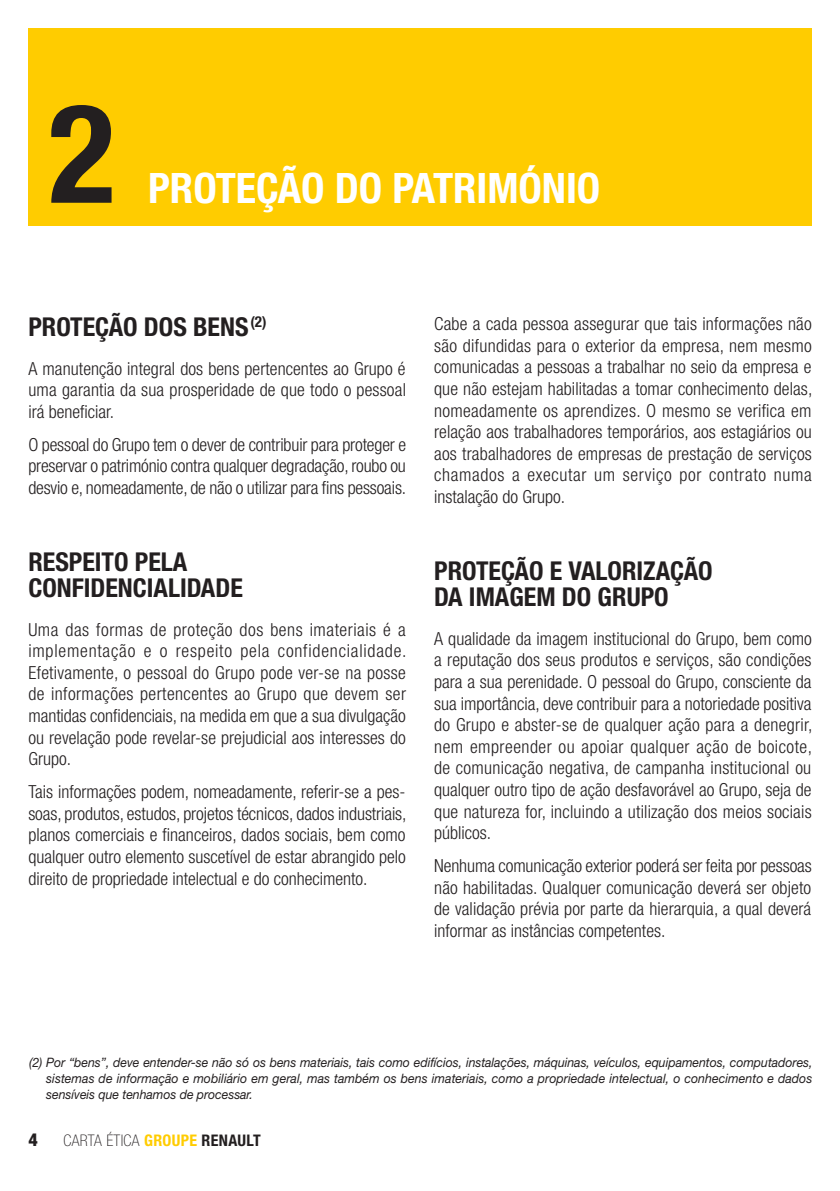
<style>
.page{position:relative;width:840px;height:1191px;background:#fff}
.page>*{position:absolute;margin:0;border:0;box-sizing:border-box;transform-origin:0 0}
.t1{font:700 condensed 138px "Helvetica Neue LT Std";color:#231f20}
.t2{font:700 condensed 42px "Helvetica Neue LT Std";color:#fff}
.t3{font:700 condensed 26px/26px "Helvetica Neue LT Std";color:#231f20}
.t4{font:300 condensed 18px/21.6px "Helvetica Neue LT Std";color:#231f20;text-align:justify}
.t5{font:800 condensed 18px "Helvetica Neue LT Std";color:#231f20}
.t6{font:100 condensed 16px "Helvetica Neue LT Std";letter-spacing:.02em;color:#231f20}
.t7{font:italic 13px/16px "Helvetica Neue LT Std";letter-spacing:-.005em;color:#231f20;text-align:justify;scale:.95 1}
.s1{font-weight:700;color:#fc0}
.s2{font-weight:700}
</style>
<div class="page">
<div style="left:28px;top:28px;width:783px;height:197px;background:#fc0"></div>
<h1 class="t1" style="left:49px;top:70px;width:68px">2</h1>
<h2 class="t2" style="left:148px;top:162px;width:453px">PROTEÇÃO DO PATRIMÓNIO</h2>
<h3 class="t3" style="left:28px;top:313px;width:239px">PROTEÇÃO DOS BENS<sup>(2)</sup></h3>
<p class="t4" style="left:28px;top:357px;width:379px">A manutenção integral dos bens pertencentes ao Grupo é uma garantia da sua prosperidade de que todo o pessoal irá beneficiar.</p>
<p class="t4" style="left:28px;top:433px;width:379px">O pessoal do Grupo tem o dever de contribuir para proteger e preservar o património contra qualquer degradação, roubo ou desvio e, nomeadamente, de não o utilizar para fins pessoais.</p>
<h3 class="t3" style="left:28px;top:548px;width:216px">RESPEITO PELA<br>CONFIDENCIALIDADE</h3>
<p class="t4" style="left:28px;top:618px;width:379px">Uma das formas de proteção dos bens imateriais é a implementação e o respeito pela confidencialidade.<br>Efetivamente, o pessoal do Grupo pode ver-se na posse de informações pertencentes ao Grupo que devem ser mantidas confidenciais, na medida em que a sua divulgação ou revelação pode revelar-se prejudicial aos interesses do Grupo.</p>
<p class="t4" style="left:28px;top:781px;width:379px">Tais informações podem, nomeadamente, referir-se a pes&shy;soas, produtos, estudos, projetos técnicos, dados industriais, planos comerciais e financeiros, dados sociais, bem como qualquer outro elemento suscetível de estar abrangido pelo direito de propriedade intelectual e do conhecimento.</p>
<p class="t4" style="left:434px;top:313px;width:379px">Cabe a cada pessoa assegurar que tais informações não são difundidas para o exterior da empresa, nem mesmo comunicadas a pessoas a trabalhar no seio da empresa e que não estejam habilitadas a tomar conhecimento delas, nomeadamente os aprendizes. O mesmo se verifica em relação aos trabalhadores temporários, aos estagiários ou aos trabalhadores de empresas de prestação de serviços chamados a executar um serviço por contrato numa instalação do Grupo.</p>
<h3 class="t3" style="left:434px;top:557px;width:280px">PROTEÇÃO E VALORIZAÇÃO<br>DA IMAGEM DO GRUPO</h3>
<p class="t4" style="left:434px;top:627px;width:379px">A qualidade da imagem institucional do Grupo, bem como a reputação dos seus produtos e serviços, são condições para a sua perenidade. O pessoal do Grupo, consciente da sua importância, deve contribuir para a notoriedade positiva do Grupo e abster-se de qualquer ação para a denegrir, nem empreender ou apoiar qualquer ação de boicote, de comunicação negativa, de campanha institucional ou qualquer outro tipo de ação desfavorável ao Grupo, seja de que natureza for, incluindo a utilização dos meios sociais públicos.</p>
<p class="t4" style="left:434px;top:855px;width:379px">Nenhuma comunicação exterior poderá ser feita por pessoas não habilitadas. Qualquer comunicação deverá ser objeto de validação prévia por parte da hierarquia, a qual deverá informar as instâncias competentes.</p>
<p class="t7" style="left:46px;top:1054px;width:807px;text-indent:-17px">(2) Por “bens”, deve entender-se não só os bens materiais, tais como edifícios, instalações, máquinas, veículos, equipamentos, computadores, sistemas de informação e mobiliário em geral, mas também os bens imateriais, como a propriedade intelectual, o conhecimento e dados sensíveis que tenhamos de processar.</p>
<p class="t5" style="left:28px;top:1128px;width:11px">4</p>
<p class="t6" style="left:63px;top:1131px;width:198px">CARTA ÉTICA <span class="s1">GROUPE</span> <span class="s2">RENAULT</span></p>
</div>
